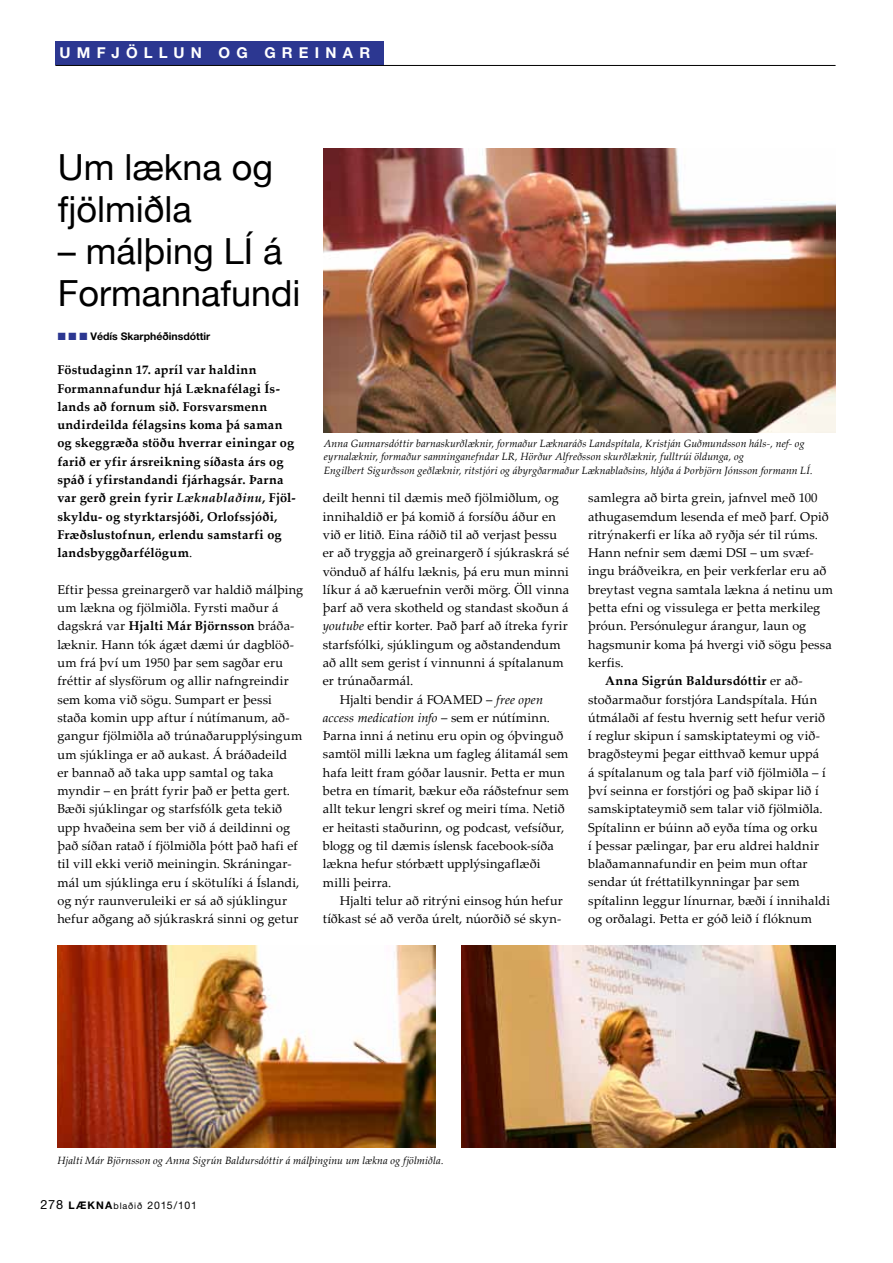
<style>
.page{position:relative;width:893px;height:1263px;background:#fff}
.page>*{position:absolute;margin:0;border:0;box-sizing:border-box;transform-origin:0 0}
.t1{font:36px/42px "Helvetica Neue";color:#000}
.t2{font:700 15px "Helvetica Neue";letter-spacing:.41em;color:#fff}
.t3{font:12.75px/18.3px "Palatino Linotype";letter-spacing:.01em;color:#000}
.t4{font:700 12.75px/18.3px "Palatino Linotype";letter-spacing:.015em;color:#000}
.t5{font:italic 12.75px "Palatino Linotype";letter-spacing:.005em;color:#000}
.t6{font:italic 10.5px/13.5px "Palatino Linotype";letter-spacing:.01em;color:#000}
.t7{font:700 10.5px "Helvetica Neue";color:#000}
.t8{font:10.5px "Helvetica Neue";letter-spacing:.065em;color:#000}
.s1{color:#2c3791}
.s2{font-style:italic}
.s3{font-weight:400}
.s4{font-weight:700}
.s5{font-style:normal}
.s6{font-size:12.75px}
.s7{font-size:9px}
</style>
<div class="page">
<div style="left:55px;top:42px;width:329px;height:23px;background:#2c3791"></div>
<hr style="left:55px;top:65px;width:781px;height:1px;background:#000">
<img style="left:324px;top:149px;width:512px;height:283px">
<img style="left:57px;top:945px;width:379px;height:203px">
<img style="left:462px;top:945px;width:374px;height:203px">
<p class="t2" style="left:60px;top:43px;width:312px">UMFJÖLLUN OG GREINAR</p>
<h1 class="t1" style="left:58px;top:146px;width:217px">Um lækna og fjölmiðla</h1>
<h1 class="t1" style="left:58px;top:230px;width:244px">– málþing LÍ á<br>Formannafundi</h1>
<p class="t7" style="left:58px;top:330px;width:154px"><span class="s1">■</span> <span class="s1">■</span> <span class="s1">■</span> Védís Skarphéðinsdóttir</p>
<p class="t4" style="left:57px;top:360px;width:240px">Föstudaginn 17. apríl var haldinn Formannafundur hjá Læknafélagi Ís&shy;lands að fornum sið. Forsvarsmenn undirdeilda félagsins koma þá saman og skeggræða stöðu hverrar einingar og farið er yfir ársreikning síðasta árs og spáð í yfirstandandi fjárhagsár. Þarna var gerð grein fyrir <span class="s2">Læknablaðinu</span>, Fjöl&shy;skyldu- og styrktarsjóði, Orlofssjóði, Fræðslustofnun, erlendu samstarfi og landsbyggðarfélögum<span class="s3">.</span></p>
<p class="t3" style="left:57px;top:580px;width:247px">Eftir þessa greinargerð var haldið málþing um lækna og fjölmiðla. Fyrsti maður á dagskrá var <span class="s4">Hjalti Már Björnsson</span> bráða&shy;læknir. Hann tók ágæt dæmi úr dagblöð&shy;um frá því um 1950 þar sem sagðar eru fréttir af slysförum og allir nafngreindir sem koma við sögu. Sumpart er þessi staða komin upp aftur í nútímanum, að&shy;gangur fjölmiðla að trúnaðarupplýsingum um sjúklinga er að aukast. Á bráðadeild<br>er bannað að taka upp samtal og taka myndir – en þrátt fyrir það er þetta gert.<br>Bæði sjúklingar og starfsfólk geta tekið upp hvaðeina sem ber við á deildinni og það síðan ratað í fjölmiðla þótt það hafi ef til vill ekki verið meiningin. Skráningar&shy;mál um sjúklinga eru í skötulíki á Íslandi, og nýr raunveruleiki er sá að sjúklingur hefur aðgang að sjúkraskrá sinni og getur</p>
<p class="t6" style="left:324px;top:436px;width:490px">Anna Gunnarsdóttir barnaskurðlæknir, formaður Læknaráðs Landspítala, Kristján Guðmundsson háls-, nef- og eyrnalæknir, formaður samninganefndar LR, Hörður Alfreðsson skurðlæknir, fulltrúi öldunga, og<br>Engilbert Sigurðsson geðlæknir, ritstjóri og ábyrgðarmaður Læknablaðsins, hlýða á Þorbjörn Jónsson formann LÍ.</p>
<p class="t3" style="left:323px;top:488px;width:238px">deilt henni til dæmis með fjölmiðlum, og</p>
<p class="t3" style="left:323px;top:507px;width:235px">innihaldið er þá komið á forsíðu áður en</p>
<p class="t3" style="left:323px;top:525px;width:236px">við er litið. Eina ráðið til að verjast þessu</p>
<p class="t3" style="left:323px;top:543px;width:248px">er að tryggja að greinargerð í sjúkraskrá sé</p>
<p class="t3" style="left:323px;top:561px;width:248px">vönduð af hálfu læknis, þá eru mun minni</p>
<p class="t3" style="left:323px;top:580px;width:248px">líkur á að kæruefnin verði mörg. Öll vinna</p>
<p class="t3" style="left:323px;top:598px;width:247px">þarf að vera skotheld og standast skoðun á</p>
<p class="t3" style="left:323px;top:616px;width:247px"><span class="s2">youtube</span> eftir korter. Það þarf að ítreka fyrir</p>
<p class="t3" style="left:323px;top:635px;width:239px">starfsfólki, sjúklingum og aðstandendum</p>
<p class="t3" style="left:323px;top:653px;width:242px">að allt sem gerist í vinnunni á spítalanum</p>
<p class="t3" style="left:323px;top:671px;width:92px">er trúnaðarmál.</p>
<p class="t3" style="left:340px;top:690px;width:205px">Hjalti bendir á FOAMED – <span class="s2">free open</span></p>
<p class="t5" style="left:323px;top:708px;width:229px">access medication info <span class="s5">– sem er nútíminn.</span></p>
<p class="t3" style="left:323px;top:726px;width:242px">Þarna inni á netinu eru opin og óþvinguð</p>
<p class="t3" style="left:323px;top:744px;width:247px">samtöl milli lækna um fagleg álitamál sem</p>
<p class="t3" style="left:323px;top:763px;width:244px">hafa leitt fram góðar lausnir. Þetta er mun</p>
<p class="t3" style="left:323px;top:781px;width:248px">betra en tímarit, bækur eða ráðstefnur sem</p>
<p class="t3" style="left:323px;top:799px;width:243px">allt tekur lengri skref og meiri tíma. Netið</p>
<p class="t3" style="left:323px;top:818px;width:243px">er heitasti staðurinn, og podcast, vefsíður,</p>
<p class="t3" style="left:323px;top:836px;width:233px">blogg og til dæmis íslensk facebook-síða</p>
<p class="t3" style="left:323px;top:854px;width:219px">lækna hefur stórbætt upplýsingaflæði</p>
<p class="t3" style="left:323px;top:872px;width:70px">milli þeirra.</p>
<p class="t3" style="left:340px;top:891px;width:225px">Hjalti telur að ritrýni einsog hún hefur</p>
<p class="t3" style="left:323px;top:909px;width:240px">tíðkast sé að verða úrelt, núorðið sé skyn-</p>
<p class="t3" style="left:588px;top:488px;width:231px">samlegra að birta grein, jafnvel með 100</p>
<p class="t3" style="left:588px;top:506px;width:242px">athugasemdum lesenda ef með þarf. Opið</p>
<p class="t3" style="left:588px;top:525px;width:231px">ritrýnakerfi er líka að ryðja sér til rúms.</p>
<p class="t3" style="left:588px;top:543px;width:227px">Hann nefnir sem dæmi DSI – um svæf-</p>
<p class="t3" style="left:588px;top:561px;width:240px">ingu bráðveikra, en þeir verkferlar eru að</p>
<p class="t3" style="left:588px;top:580px;width:246px">breytast vegna samtala lækna á netinu um</p>
<p class="t3" style="left:588px;top:598px;width:234px">þetta efni og vissulega er þetta merkileg</p>
<p class="t3" style="left:588px;top:616px;width:220px">þróun. Persónulegur árangur, laun og</p>
<p class="t3" style="left:588px;top:635px;width:245px">hagsmunir koma þá hvergi við sögu þessa</p>
<p class="t3" style="left:588px;top:653px;width:37px">kerfis.</p>
<p class="t4" style="left:605px;top:671px;width:199px">Anna Sigrún Baldursdóttir <span class="s3">er að-</span></p>
<p class="t3" style="left:588px;top:689px;width:230px">stoðarmaður forstjóra Landspítala. Hún</p>
<p class="t3" style="left:588px;top:708px;width:238px">útmálaði af festu hvernig sett hefur verið</p>
<p class="t3" style="left:588px;top:726px;width:233px">í reglur skipun í samskiptateymi og við-</p>
<p class="t3" style="left:588px;top:744px;width:232px">bragðsteymi þegar eitthvað kemur uppá</p>
<p class="t3" style="left:588px;top:763px;width:239px">á spítalanum og tala þarf við fjölmiðla – í</p>
<p class="t3" style="left:588px;top:781px;width:232px">því seinna er forstjóri og það skipar lið í</p>
<p class="t3" style="left:588px;top:799px;width:236px">samskiptateymið sem talar við fjölmiðla.</p>
<p class="t3" style="left:588px;top:818px;width:231px">Spítalinn er búinn að eyða tíma og orku</p>
<p class="t3" style="left:588px;top:836px;width:232px">í þessar pælingar, þar eru aldrei haldnir</p>
<p class="t3" style="left:588px;top:854px;width:221px">blaðamannafundir en þeim mun oftar</p>
<p class="t3" style="left:588px;top:872px;width:213px">sendar út fréttatilkynningar þar sem</p>
<p class="t3" style="left:588px;top:891px;width:244px">spítalinn leggur línurnar, bæði í innihaldi</p>
<p class="t3" style="left:588px;top:909px;width:225px">og orðalagi. Þetta er góð leið í flóknum</p>
<p class="t6" style="left:57px;top:1154px;width:388px">Hjalti Már Björnsson og Anna Sigrún Baldursdóttir á málþinginu um lækna og fjölmiðla.</p>
<p class="t8" style="left:40px;top:1199px;width:158px"><span class="s6">278</span> <span class="s4">LÆKNA</span><span class="s7">blaðið</span> 2015/101</p>
</div>
